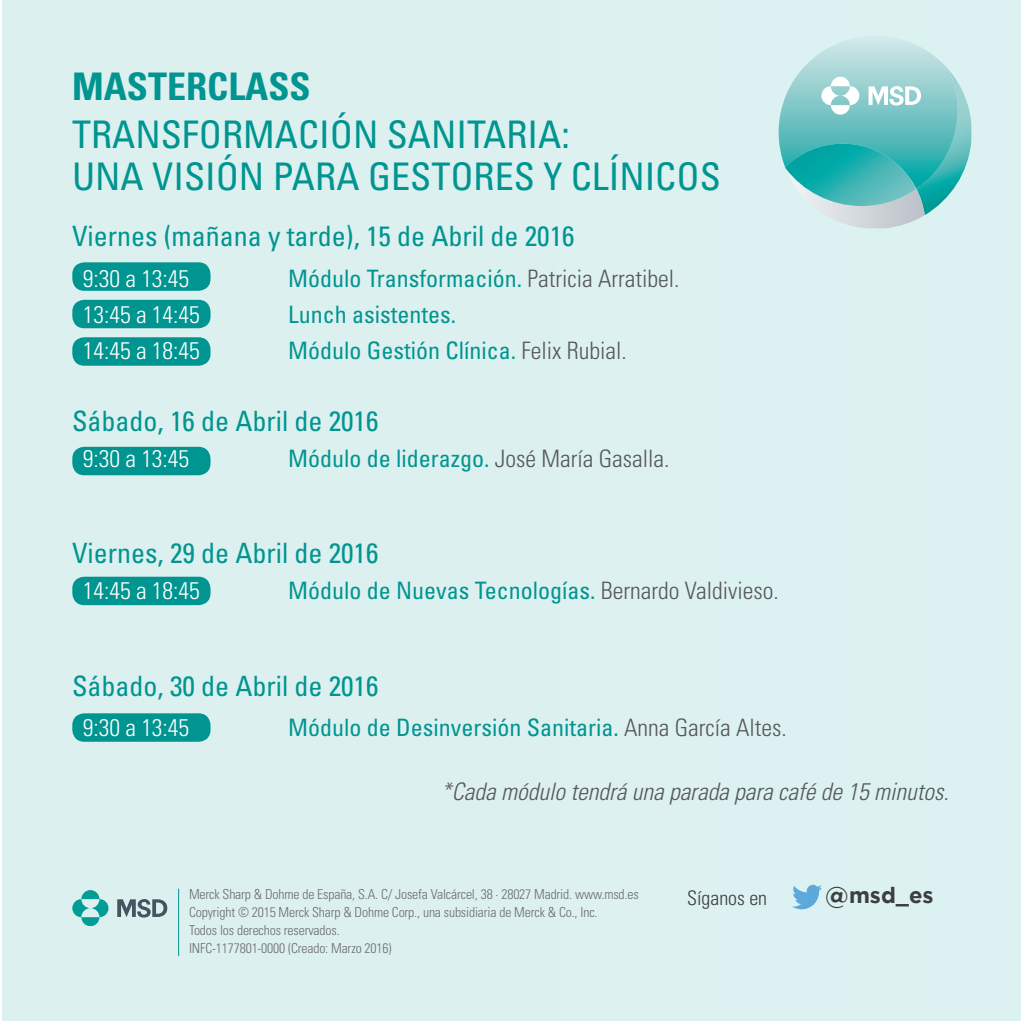
<style>
.page{position:relative;width:1021px;height:1021px;background:#fff}
.page>*{position:absolute;margin:0;border:0;box-sizing:border-box;transform-origin:0 0}
.t1{font:condensed 38px/42px "Univers LT Std";color:#009590}
.t2{font:700 condensed 38px "Univers LT Std";color:#009590}
.t3{font:condensed 28px "Univers LT Std";color:#009590}
.t4{font:condensed 24px "Univers LT Std";color:#009590}
.t5{font:300 condensed 24px "Univers LT Std";color:#fff}
.t6{font:italic 300 condensed 24px "Univers LT Std";color:#57585a}
.t7{font:700 22px "Gotham";color:#3e3e3f}
.t8{font:300 condensed 20px "Univers LT Std";color:#3e3e3f}
.t9{font:300 condensed 13.8px/18.2px "Univers LT Std";letter-spacing:-.01em;color:#6c6d70}
.s1{font-weight:300;color:#57585a}
.s2{font-size:24px}
</style>
<div class="page">
<div style="left:2px;top:0;width:1018px;height:1020px;background:#dcf0f0"></div>
<div style="left:72px;top:262px;width:138px;height:29px;background:#009590;border-radius:12px"></div>
<div style="left:72px;top:300px;width:138px;height:28px;background:#009590;border-radius:12px"></div>
<div style="left:72px;top:337px;width:138px;height:29px;background:#009590;border-radius:12px"></div>
<div style="left:72px;top:447px;width:138px;height:28px;background:#009590;border-radius:12px"></div>
<div style="left:72px;top:576px;width:138px;height:29px;background:#009590;border-radius:12px"></div>
<div style="left:72px;top:713px;width:138px;height:28px;background:#009590;border-radius:12px"></div>
<svg style="left:778px;top:36px;width:193px;height:192px;background:#8ccfcf"></svg>
<svg style="left:792px;top:884px;width:30px;height:25px"></svg>
<hr style="left:178px;top:888px;width:1px;height:68px;background:#009590">
<svg style="left:81px;top:890px;width:18px;height:9px"></svg>
<svg style="left:81px;top:917px;width:18px;height:8px"></svg>
<svg style="left:72px;top:899px;width:18px;height:18px"></svg>
<svg style="left:90px;top:899px;width:18px;height:18px"></svg>
<svg style="left:117px;top:899px;width:50px;height:18px"></svg>
<h1 class="t2" style="left:72px;top:63px;width:240px">MASTERCLASS</h1>
<h1 class="t1" style="left:72px;top:112px;width:650px">TRANSFORMACIÓN SANITARIA:<br>UNA VISIÓN PARA GESTORES Y CLÍNICOS</h1>
<p class="t3" style="left:72px;top:218px;width:504px">Viernes (mañana y tarde), 15 de Abril de 2016</p>
<p class="t5" style="left:83px;top:264px;width:108px">9:30 a 13:45</p>
<p class="t4" style="left:288px;top:263px;width:393px">Módulo Transformación. <span class="s1">Patricia Arratibel.</span></p>
<p class="t5" style="left:83px;top:300px;width:119px">13:45 a 14:45</p>
<p class="t4" style="left:288px;top:299px;width:169px">Lunch asistentes.</p>
<p class="t5" style="left:83px;top:336px;width:119px">14:45 a 18:45</p>
<p class="t4" style="left:288px;top:335px;width:340px">Módulo Gestión Clínica. <span class="s1">Felix Rubial.</span></p>
<p class="t3" style="left:72px;top:403px;width:308px">Sábado, 16 de Abril de 2016</p>
<p class="t5" style="left:83px;top:444px;width:108px">9:30 a 13:45</p>
<p class="t4" style="left:288px;top:443px;width:383px">Módulo de liderazgo. <span class="s1">José María Gasalla.</span></p>
<p class="t3" style="left:72px;top:535px;width:308px">Viernes, 29 de Abril de 2016</p>
<p class="t5" style="left:83px;top:576px;width:119px">14:45 a 18:45</p>
<p class="t4" style="left:288px;top:575px;width:492px">Módulo de Nuevas Tecnologías. <span class="s1">Bernardo Valdivieso.</span></p>
<p class="t3" style="left:72px;top:667px;width:308px">Sábado, 30 de Abril de 2016</p>
<p class="t5" style="left:83px;top:712px;width:108px">9:30 a 13:45</p>
<p class="t4" style="left:288px;top:711px;width:500px">Módulo de Desinversión Sanitaria. <span class="s1">Anna García Altes.</span></p>
<p class="t6" style="left:441px;top:776px;width:509px">*Cada módulo tendrá una parada para café de 15 minutos.</p>
<p class="t9" style="left:189px;top:884px;width:451px">Merck Sharp &amp; Dohme de España, S.A. C/ Josefa Valcárcel, 38 · 28027 Madrid. www.msd.es</p>
<p class="t8" style="left:687px;top:885px;width:81px">Síganos en</p>
<p class="t7" style="left:825px;top:882px;width:110px"><span class="s2">@</span>msd_es</p>
<p class="t9" style="left:189px;top:902px;width:410px">Copyright © 2015 Merck Sharp &amp; Dohme Corp., una subsidiaria de Merck &amp; Co., Inc.<br>Todos los derechos reservados.<br>INFC-1177801-0000 (Creado: Marzo 2016)</p>
</div>
